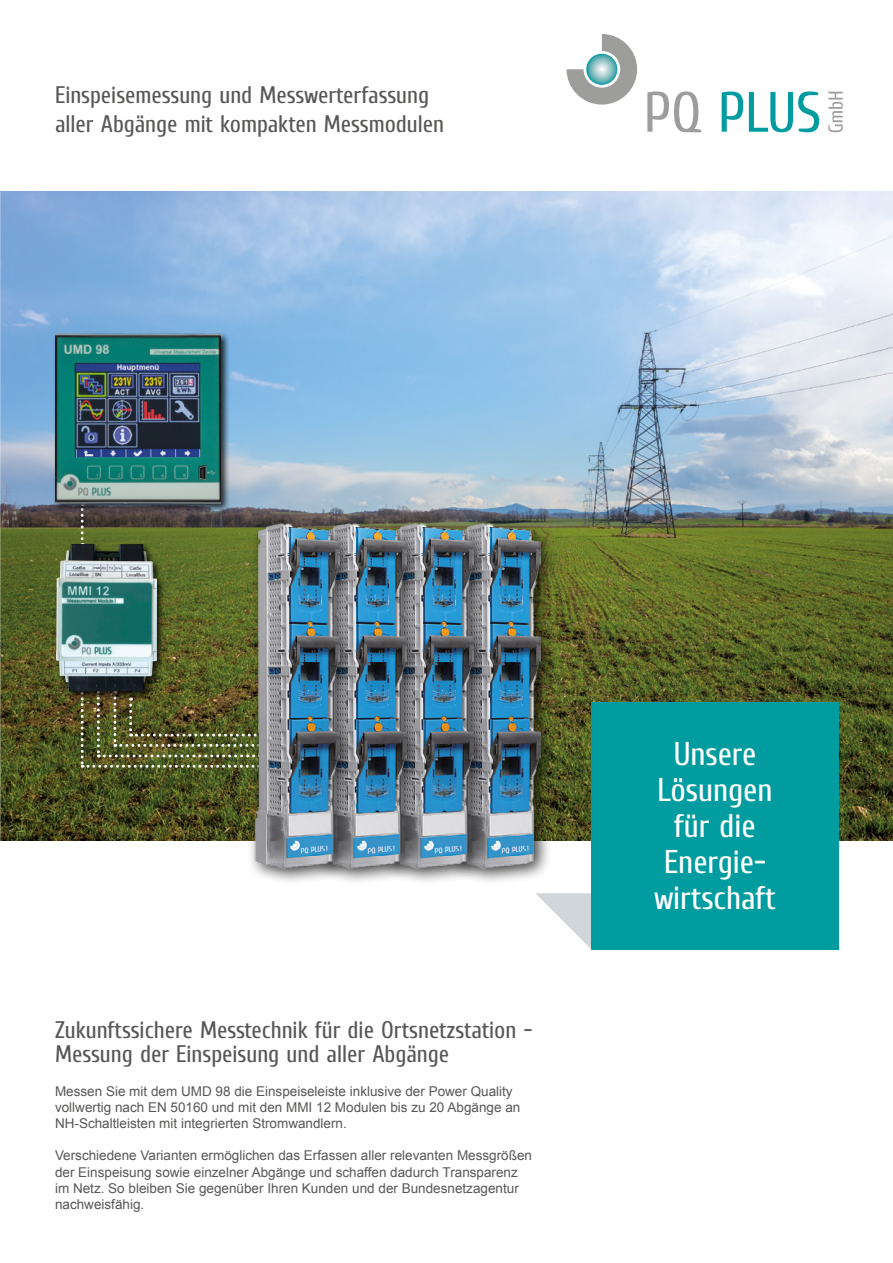
<style>
.page{position:relative;width:893px;height:1263px;background:#fff}
.page>*{position:absolute;margin:0;border:0;box-sizing:border-box;transform-origin:0 0}
.t1{font:33px/36px "Cuprum";color:#fff;text-align:center}
.t2{font:24px/24px "Cuprum";color:#575756}
.t3{font:13.5px/16.2px "Arial";color:#575756}
</style>
<div class="page">
<img style="left:0;top:192px;width:893px;height:648px">
<svg style="left:535px;top:893px;width:56px;height:56px"></svg>
<div style="left:591px;top:702px;width:248px;height:247px;background:#009ca0"></div>
<svg style="left:567px;top:34px;width:70px;height:71px"></svg>
<svg style="left:647px;top:91px;width:54px;height:41px"></svg>
<svg style="left:722px;top:91px;width:21px;height:41px"></svg>
<svg style="left:749px;top:91px;width:70px;height:41px"></svg>
<svg style="left:828px;top:92px;width:15px;height:40px"></svg>
<img style="left:81px;top:668px;width:166px;height:100px">
<div style="left:448px;top:515px;width:109px;height:370px;background:#000;opacity:.75"></div>
<img style="left:490px;top:522px;width:50px;height:346px">
<div style="left:381px;top:515px;width:109px;height:370px;background:#000;opacity:.75"></div>
<img style="left:423px;top:522px;width:50px;height:346px">
<div style="left:314px;top:515px;width:109px;height:370px;background:#000;opacity:.75"></div>
<img style="left:356px;top:522px;width:50px;height:346px">
<div style="left:247px;top:515px;width:109px;height:370px;background:#000;opacity:.75"></div>
<img style="left:254px;top:522px;width:85px;height:346px">
<svg style="left:81px;top:512px;width:3px;height:30px"></svg>
<div style="left:54px;top:542px;width:112px;height:158px;background:#000;opacity:.75"></div>
<img style="left:56px;top:544px;width:101px;height:146px">
<div style="left:53px;top:332px;width:177px;height:180px;background:#000;opacity:.75"></div>
<img style="left:55px;top:334px;width:166px;height:169px">
<h2 class="t2" style="left:55px;top:81px;width:390px;line-height:28.8px">Einspeisemessung und Messwerterfassung aller Abgänge mit kompakten Messmodulen</h2>
<h2 class="t2" style="left:55px;top:1018px;width:479px">Zukunftssichere Messtechnik für die Ortsnetzstation -<br>Messung der Einspeisung und aller Abgänge</h2>
<p class="t3" style="left:55px;top:1083px;width:467px">Messen Sie mit dem UMD 98 die Einspeiseleiste inklusive der Power Quality vollwertig nach EN 50160 und mit den MMI 12 Modulen bis zu 20 Abgänge an<br>NH-Schaltleisten mit integrierten Stromwandlern.</p>
<p class="t3" style="left:55px;top:1148px;width:478px">Verschiedene Varianten ermöglichen das Erfassen aller relevanten Messgrößen der Einspeisung sowie einzelner Abgänge und schaffen dadurch Transparenz im Netz. So bleiben Sie gegenüber Ihren Kunden und der Bundesnetzagentur nachweisfähig.</p>
<h1 class="t1" style="left:654px;top:735px;width:123px">Unsere<br>Lösungen für die<br>Energie&shy;wirtschaft</h1>
</div>
